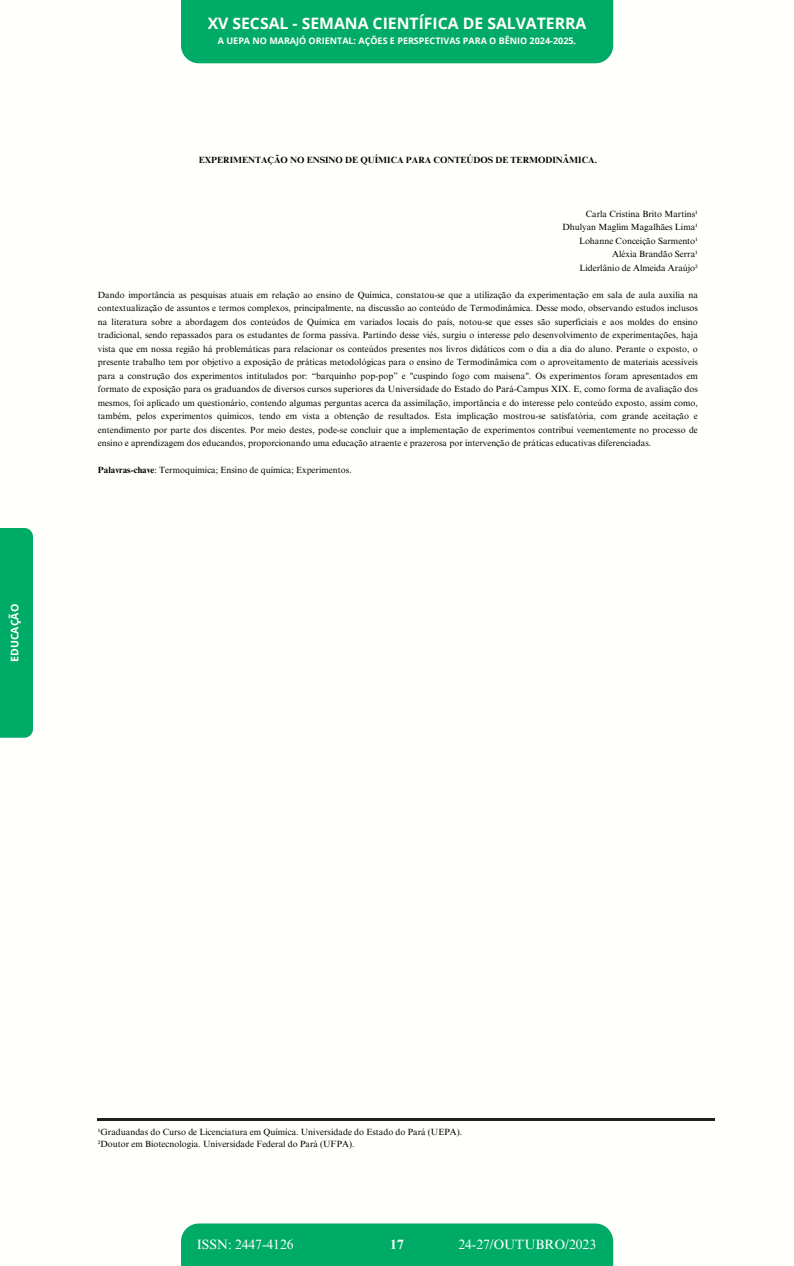
<style>
.page{position:relative;width:794px;height:1266px;background:#fff}
.page>*{position:absolute;margin:0;border:0;box-sizing:border-box;transform-origin:0 0}
.t1{font:700 15.75px "Open Sans";color:#fffffc}
.t2{font:13.5px "Times NRMT Pro";color:#fff}
.t3{font:700 13.5px "Times NRMT Pro";color:#fff}
.t4{font:700 10.5px "Open Sans";color:#fffffc}
.t5{font:9px/13.5px "Times NRMT Pro";color:#000;text-align:justify}
.t6{font:700 9px "Open Sans";color:#fffffc}
.t7{font:700 9px "Times NRMT Pro";color:#000}
.s1{font-weight:700}
</style>
<div class="page">
<div style="left:181px;top:0;width:432px;height:63px;background:#00aa67"></div>
<div style="left:181px;top:1223px;width:432px;height:43px;background:#00aa67"></div>
<div style="left:0;top:528px;width:33px;height:210px;background:#00aa67"></div>
<hr style="left:97px;top:1118px;width:617px;height:2px;background:#231f20">
<p class="t4" style="left:7px;top:662px;width:59px;rotate:-90deg">EDUCAÇÃO</p>
<p class="t1" style="left:207px;top:12px;width:380px">XV SECSAL - SEMANA CIENTÍFICA DE SALVATERRA</p>
<p class="t6" style="left:218px;top:34px;width:359px">A UEPA NO MARAJÓ ORIENTAL: AÇÕES E PERSPECTIVAS PARA O BÊNIO 2024-2025.</p>
<h3 class="t7" style="left:198px;top:156px;width:399px">EXPERIMENTAÇÃO NO ENSINO DE QUÍMICA PARA CONTEÚDOS DE TERMODINÂMICA.</h3>
<h3 class="t5" style="left:585px;top:208px;width:114px">Carla Cristina Brito Martins¹</h3>
<p class="t5" style="left:562px;top:222px;width:137px">Dhulyan Maglim Magalhães Lima¹</p>
<p class="t5" style="left:578px;top:235px;width:120px">Lohanne Conceição Sarmento¹</p>
<p class="t5" style="left:612px;top:249px;width:87px">Aléxia Brandão Serra¹</p>
<p class="t5" style="left:579px;top:262px;width:120px">Liderlânio de Almeida Araújo²</p>
<p class="t5" style="left:98px;top:289px;width:601px">Dando importância as pesquisas atuais em relação ao ensino de Química, constatou-se que a utilização da experimentação em sala de aula auxilia na contextualização de assuntos e termos complexos, principalmente, na discussão ao conteúdo de Termodinâmica. Desse modo, observando estudos inclusos na literatura sobre a abordagem dos conteúdos de Química em variados locais do país, notou-se que esses são superficiais e aos moldes do ensino tradicional, sendo repassados para os estudantes de forma passiva. Partindo desse viés, surgiu o interesse pelo desenvolvimento de experimentações, haja vista que em nossa região há problemáticas para relacionar os conteúdos presentes nos livros didáticos com o dia a dia do aluno. Perante o exposto, o presente trabalho tem por objetivo a exposição de práticas metodológicas para o ensino de Termodinâmica com o aproveitamento de materiais acessíveis para a construção dos experimentos intitulados por: “barquinho pop-pop” e "cuspindo fogo com maisena". Os experimentos foram apresentados em formato de exposição para os graduandos de diversos cursos superiores da Universidade do Estado do Pará-Campus XIX. E, como forma de avaliação dos mesmos, foi aplicado um questionário, contendo algumas perguntas acerca da assimilação, importância e do interesse pelo conteúdo exposto, assim como, também, pelos experimentos químicos, tendo em vista a obtenção de resultados. Esta implicação mostrou-se satisfatória, com grande aceitação e entendimento por parte dos discentes. Por meio destes, pode-se concluir que a implementação de experimentos contribui veementemente no processo de ensino e aprendizagem dos educandos, proporcionando uma educação atraente e prazerosa por intervenção de práticas educativas diferenciadas.</p>
<p class="t5" style="left:98px;top:465px;width:255px"><span class="s1">Palavras-chave</span>: Termoquímica; Ensino de química; Experimentos.</p>
<p class="t5" style="left:98px;top:1126px;width:365px">¹Graduandas do Curso de Licenciatura em Química. Universidade do Estado do Pará (UEPA).</p>
<p class="t5" style="left:98px;top:1138px;width:258px">²Doutor em Biotecnologia. Universidade Federal do Pará (UFPA).</p>
<p class="t2" style="left:197px;top:1239px;width:98px">ISSN: 2447-4126</p>
<h2 class="t3" style="left:390px;top:1239px;width:15px">17</h2>
<p class="t2" style="left:458px;top:1239px;width:139px">24-27/OUTUBRO/2023</p>
</div>
